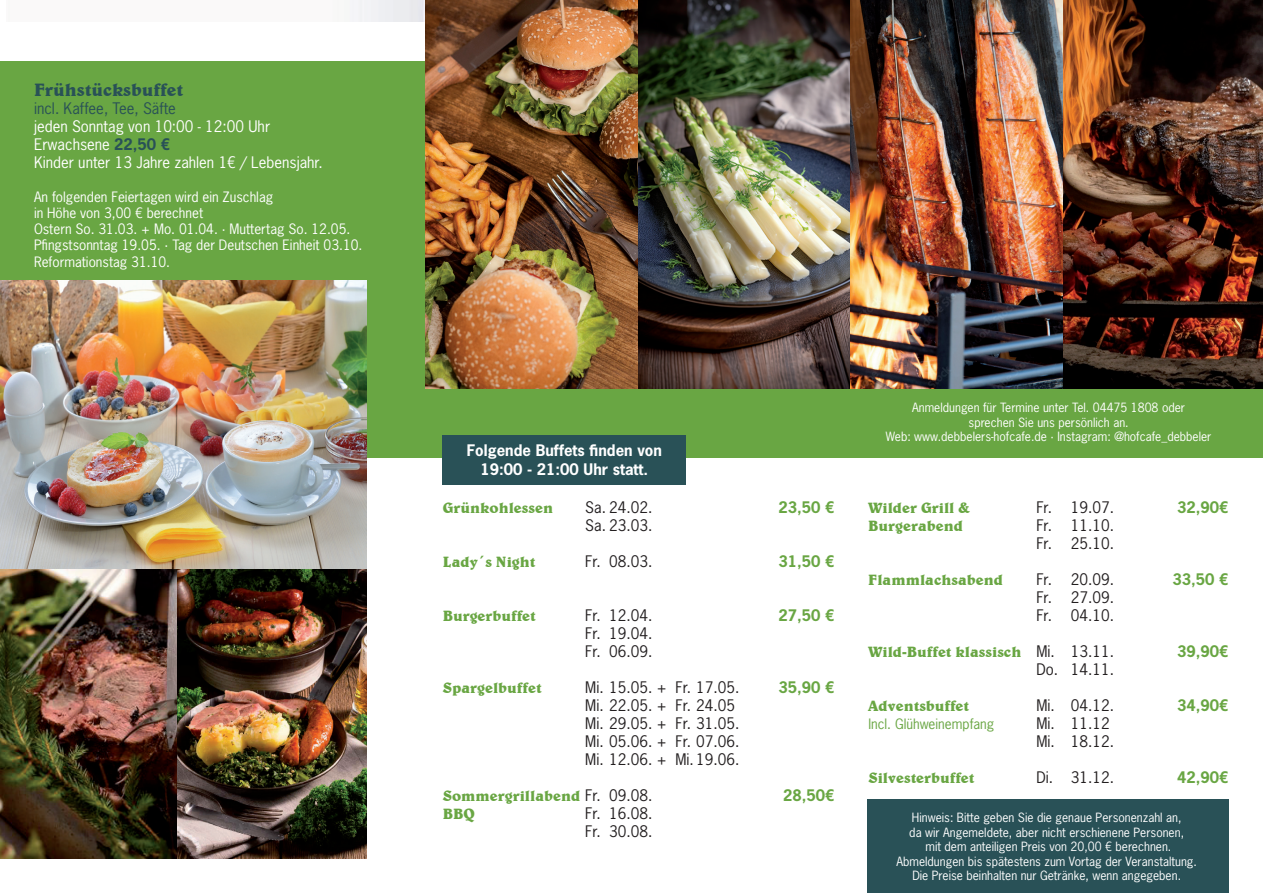
<style>
.page{position:relative;width:1263px;height:893px;background:#fff}
.page>*{position:absolute;margin:0;border:0;box-sizing:border-box;transform-origin:0 0}
.t1{font:700 18px "Belwe BT";color:#295157}
.t2{font:15px/18px "News Gothic Std";color:#231f20}
.t3{font:700 15px "Belwe BT";color:#69a643}
.t4{font:15px/18px "News Gothic Std";color:#fff}
.t5{font:700 15px "News Gothic Std";color:#69a643}
.t6{font:700 15px/19.5px "News Gothic Std";color:#fff;text-align:center}
.t7{font:15px "News Gothic Std";color:#295157}
.t8{font:13.5px/16.2px "News Gothic Std";color:#fff}
.t9{font:13.5px "News Gothic Std";color:#69a643}
.t10{font:12px/14.4px "News Gothic Std";color:#fff;text-align:center}
.s1{font-weight:700;color:#295157}
.s2{font-family:"News Gothic Std";font-weight:400;color:#231f20}
</style>
<div class="page">
<div style="left:0;top:61px;width:1263px;height:396px;background:#69a643"></div>
<div style="left:442px;top:435px;width:244px;height:49px;background:#295157"></div>
<img style="left:0;top:281px;width:367px;height:578px">
<img style="left:425px;top:0;width:838px;height:389px">
<div style="left:867px;top:800px;width:362px;height:93px;background:#295157"></div>
<h1 class="t1" style="left:34px;top:78px;width:151px">Frühstücksbuffet</h1>
<p class="t7" style="left:34px;top:98px;width:143px">incl. Kaffee, Tee, Säfte</p>
<p class="t4" style="left:34px;top:117px;width:290px">jeden Sonntag von 10:00 - 12:00 Uhr<br>Erwachsene <span class="s1">22,50 €<br></span>Kinder unter 13 Jahre zahlen 1€ / Lebensjahr.</p>
<p class="t8" style="left:34px;top:188px;width:330px">An folgenden Feiertagen wird ein Zuschlag<br>in Höhe von 3,00 € berechnet<br>Ostern So. 31.03. + Mo. 01.04. · Muttertag So. 12.05.<br>Pfingstsonntag 19.05. · Tag der Deutschen Einheit 03.10.<br>Reformationstag 31.10.</p>
<p class="t6" style="left:467px;top:440px;width:196px">Folgende Buffets finden von<br>19:00 - 21:00 Uhr statt.</p>
<p class="t3" style="left:443px;top:499px;width:112px">Grünkohlessen</p>
<p class="t2" style="left:585px;top:499px;width:69px">Sa. 24.02.</p>
<p class="t5" style="left:778px;top:498px;width:57px">23,50 €</p>
<p class="t2" style="left:585px;top:517px;width:69px">Sa. 23.03.</p>
<p class="t3" style="left:443px;top:553px;width:94px">Lady´s Night</p>
<p class="t2" style="left:585px;top:553px;width:69px">Fr. 08.03.</p>
<p class="t5" style="left:778px;top:552px;width:57px">31,50 €</p>
<p class="t3" style="left:443px;top:607px;width:95px">Burgerbuffet</p>
<p class="t2" style="left:585px;top:607px;width:69px">Fr. 12.04.</p>
<p class="t5" style="left:778px;top:606px;width:57px">27,50 €</p>
<p class="t2" style="left:585px;top:625px;width:69px">Fr. 19.04.<br>Fr. 06.09.</p>
<p class="t3" style="left:443px;top:679px;width:100px">Spargelbuffet</p>
<p class="t2" style="left:585px;top:679px;width:156px">Mi. 15.05. + Fr. 17.05.</p>
<p class="t5" style="left:778px;top:678px;width:57px">35,90 €</p>
<p class="t2" style="left:585px;top:697px;width:156px">Mi. 22.05. + Fr. 24.05<br>Mi. 29.05. + Fr. 31.05.<br>Mi. 05.06. + Fr. 07.06.<br>Mi. 12.06. + Mi. 19.06.</p>
<p class="t3" style="left:443px;top:787px;width:211px">Sommergrillabend <span class="s2">Fr. 09.08.</span></p>
<p class="t5" style="left:783px;top:786px;width:53px">28,50€</p>
<p class="t3" style="left:443px;top:805px;width:33px">BBQ</p>
<p class="t2" style="left:585px;top:805px;width:69px">Fr. 16.08.<br>Fr. 30.08.</p>
<p class="t10" style="left:886px;top:400px;width:327px">Anmeldungen für Termine unter Tel. 04475 1808 oder<br>sprechen Sie uns persönlich an.<br>Web: www.debbelers-hofcafe.de · Instagram: @hofcafe_debbeler</p>
<p class="t3" style="left:868px;top:499px;width:103px">Wilder Grill &amp;</p>
<p class="t2" style="left:1036px;top:499px;width:79px">Fr. 19.07.</p>
<p class="t5" style="left:1177px;top:498px;width:53px">32,90€</p>
<p class="t3" style="left:868px;top:517px;width:96px">Burgerabend</p>
<p class="t2" style="left:1036px;top:517px;width:79px">Fr. 11.10.<br>Fr. 25.10.</p>
<p class="t3" style="left:868px;top:571px;width:136px">Flammlachsabend</p>
<p class="t2" style="left:1036px;top:571px;width:79px">Fr. 20.09.</p>
<p class="t5" style="left:1172px;top:570px;width:57px">33,50 €</p>
<p class="t2" style="left:1036px;top:589px;width:79px">Fr. 27.09.<br>Fr. 04.10.</p>
<p class="t3" style="left:868px;top:643px;width:247px">Wild-Buffet klassisch <span class="s2">Mi. 13.11.</span></p>
<p class="t5" style="left:1177px;top:642px;width:53px">39,90€</p>
<p class="t2" style="left:1036px;top:661px;width:79px">Do. 14.11.</p>
<p class="t3" style="left:868px;top:697px;width:102px">Adventsbuffet</p>
<p class="t2" style="left:1036px;top:697px;width:79px">Mi. 04.12.</p>
<p class="t5" style="left:1177px;top:696px;width:53px">34,90€</p>
<p class="t9" style="left:868px;top:716px;width:128px">Incl. Glühweinempfang</p>
<p class="t2" style="left:1036px;top:715px;width:79px">Mi. 11.12<br>Mi. 18.12.</p>
<p class="t3" style="left:868px;top:769px;width:108px">Silvesterbuffet</p>
<p class="t2" style="left:1036px;top:769px;width:79px">Di. 31.12.</p>
<p class="t5" style="left:1177px;top:768px;width:53px">42,90€</p>
<p class="t10" style="left:896px;top:811px;width:302px">Hinweis: Bitte geben Sie die genaue Personenzahl an,<br>da wir Angemeldete, aber nicht erschienene Personen,<br>mit dem anteiligen Preis von 20,00 € berechnen.<br>Abmeldungen bis spätestens zum Vortag der Veranstaltung.<br>Die Preise beinhalten nur Getränke, wenn angegeben.</p>
</div>
